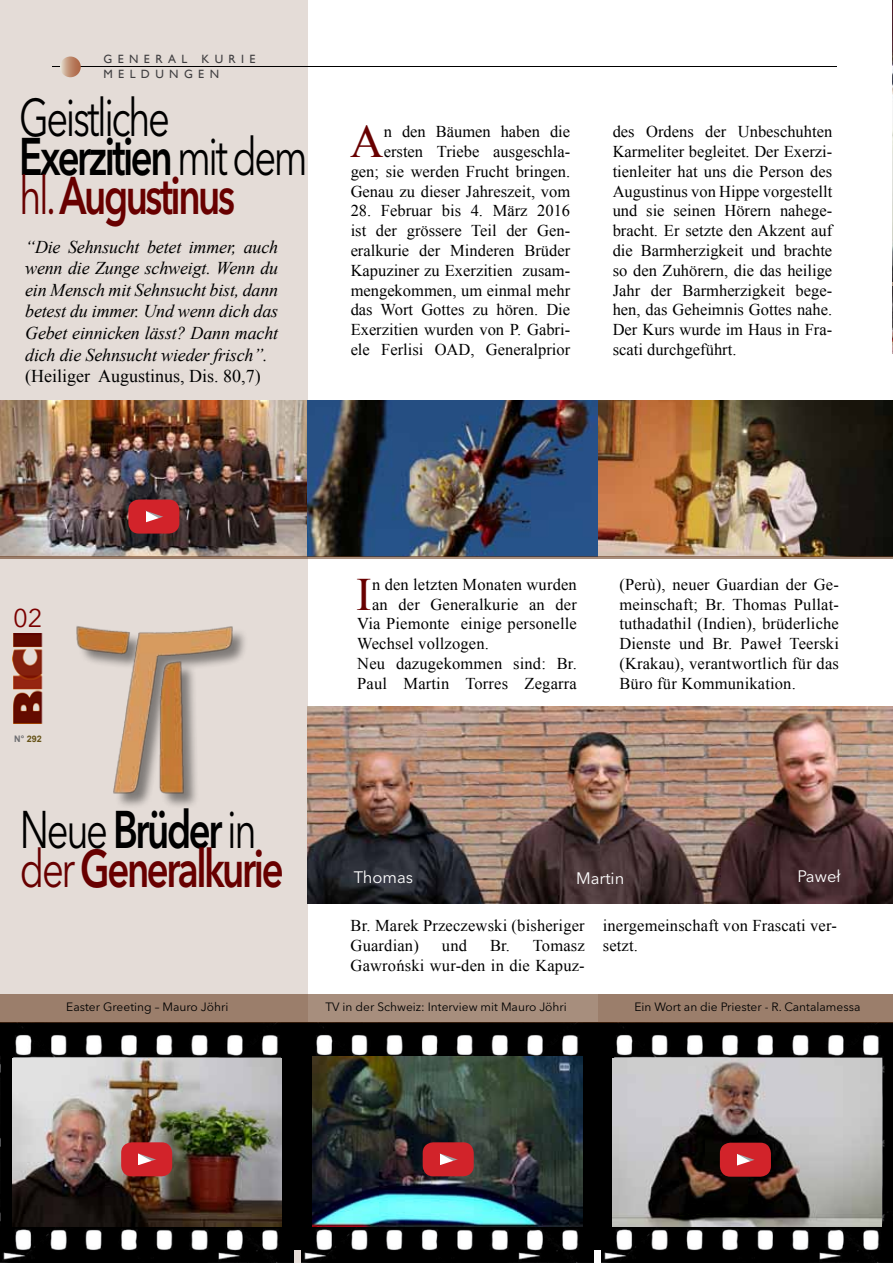
<style>
.page{position:relative;width:893px;height:1263px;background:#fff}
.page>*{position:absolute;margin:0;border:0;box-sizing:border-box;transform-origin:0 0}
.t1{font:52.5px/39px "Avenir Next LT Pro";letter-spacing:-.065em;color:#000;scale:.73 1}
.t2{font:600 52.5px/39px "Avenir Next LT Pro";letter-spacing:-.06em;color:#680000;scale:.73 1}
.t3{font:46.35px "Times New Roman";color:#680000}
.t4{font:25.5px "Avenir Next LT Pro";color:#7b0000}
.t5{font:italic 18px/21.6px "Times New Roman";letter-spacing:-.01em;color:#000;text-align:justify}
.t6{font:18px "Times New Roman";color:#000}
.t7{font:16.5px/19.8px "Times New Roman";letter-spacing:.01em;color:#000;text-align:justify}
.t8{font:16.5px "Avenir Next LT Pro";color:#fff}
.t9{font:12px "Avenir Next LT Pro";color:#000}
.t10{font:12px/15.1px "Gill Sans";letter-spacing:.45em;color:#414042}
.t11{font:700 9px "Arial";color:#655217}
.s1{font-weight:600}
.s2{color:#680000}
.s3{font-weight:600;color:#680000}
.s4{color:#6d6e71}
.s5{font-weight:400;color:#000}
.s6{color:#000}
.s7{font-weight:400}
</style>
<div class="page">
<div style="left:0;top:0;width:308px;height:1263px;background:#e4dcd7"></div>
<img style="left:892px;top:0;width:1px;height:282px">
<hr style="left:53px;top:67px;width:784px;height:1px;background:#000">
<svg style="left:60px;top:57px;width:21px;height:20px"></svg>
<img style="left:12px;top:634px;width:31px;height:89px">
<img style="left:0;top:1022px;width:293px;height:241px">
<img style="left:602px;top:1022px;width:291px;height:241px">
<img style="left:301px;top:1022px;width:292px;height:241px">
<div style="left:281px;top:1022px;width:33px;height:228px;background:#000"></div>
<div style="left:583px;top:1022px;width:30px;height:228px;background:#000"></div>
<div style="left:1px;top:1025px;width:11px;height:215px;background:#000"></div>
<div style="left:0;top:994px;width:893px;height:28px;background:linear-gradient(to bottom,#a18674,#a18674)"></div>
<div style="left:598px;top:994px;width:295px;height:28px;background:#9b7e6b"></div>
<img style="left:12px;top:1058px;width:269px;height:168px">
<img style="left:312px;top:1057px;width:271px;height:169px">
<div style="left:423px;top:1142px;width:51px;height:34px;background:#d2232a;border-radius:11px"></div>
<svg style="left:439px;top:1153px;width:19px;height:12px"></svg>
<div style="left:121px;top:1142px;width:51px;height:34px;background:#d2232a;border-radius:11px"></div>
<svg style="left:138px;top:1153px;width:18px;height:12px"></svg>
<img style="left:612px;top:1058px;width:269px;height:168px">
<div style="left:720px;top:1143px;width:51px;height:34px;background:#d2232a;border-radius:11px"></div>
<svg style="left:737px;top:1154px;width:18px;height:12px"></svg>
<hr style="left:892px;top:286px;width:1px;height:67px;background:#603214">
<img style="left:0;top:401px;width:598px;height:156px">
<img style="left:598px;top:401px;width:295px;height:156px">
<div style="left:128px;top:500px;width:51px;height:34px;background:#d2232a;border-radius:11px"></div>
<svg style="left:145px;top:510px;width:18px;height:13px"></svg>
<div style="left:77px;top:627px;width:170px;height:181px;background:#000;opacity:.44"></div>
<img style="left:76px;top:626px;width:162px;height:174px">
<hr style="left:0;top:557px;width:893px;height:2px;background:#603214">
<img style="left:308px;top:707px;width:585px;height:196px">
<p class="t10" style="left:103px;top:51px;width:154px">GENERAL KURIE<br>MELDUNGEN</p>
<h1 class="t1" style="left:19px;top:98px;width:397px">Geistliche<br><span class="s1">Exerzitien</span> mit dem <span class="s2">hl.</span> <span class="s3">Augustinus</span></h1>
<p class="t5" style="left:25px;top:235px;width:255px">“Die Sehnsucht betet immer, auch wenn die Zunge schweigt. Wenn du ein Mensch mit Sehnsucht bist, dann betest du immer. Und wenn dich das Gebet einnicken lässt? Dann macht dich die Sehnsucht wieder frisch”.</p>
<p class="t6" style="left:25px;top:364px;width:237px">(Heiliger Augustinus, Dis. 80,7)</p>
<h2 class="t3" style="left:350px;top:110px;width:35px">A</h2>
<p class="t7" style="left:351px;top:121px;width:221px;text-align:right">n den Bäumen haben die ersten Triebe ausgeschla-<br>gen; sie werden Frucht bringen.<br>Genau zu dieser Jahreszeit, vom</p>
<p class="t7" style="left:351px;top:201px;width:221px">28. Februar bis 4. März 2016 ist der grössere Teil der Gen&shy;eralkurie der Minderen Brüder Kapuziner zu Exerzitien zusam&shy;mengekommen, um einmal mehr das Wort Gottes zu hören. Die Exerzitien wurden von P. Gabri&shy;ele Ferlisi OAD, Generalprior</p>
<p class="t7" style="left:613px;top:121px;width:221px">des Ordens der Unbeschuhten Karmeliter begleitet. Der Exerzi&shy;tienleiter hat uns die Person des Augustinus von Hippe vorgestellt und sie seinen Hörern nahege&shy;bracht. Er setzte den Akzent auf die Barmherzigkeit und brachte so den Zuhörern, die das heilige Jahr der Barmherzigkeit bege&shy;hen, das Geheimnis Gottes nahe.<br>Der Kurs wurde im Haus in Fra&shy;scati durchgeführt.</p>
<h3 class="t4" style="left:13px;top:603px;width:31px">02</h3>
<p class="t11" style="left:14px;top:733px;width:29px"><span class="s4">N°</span> 292</p>
<h1 class="t2" style="left:20px;top:810px;width:363px"><span class="s5">Neue</span> <span class="s6">Brüder</span> <span class="s5">in </span><span class="s7">der</span> Generalkurie</h1>
<h2 class="t3" style="left:356px;top:563px;width:17px">I</h2>
<p class="t7" style="left:372px;top:574px;width:206px">n den letzten Monaten wurden</p>
<p class="t7" style="left:372px;top:594px;width:206px">an der Generalkurie an der</p>
<p class="t7" style="left:357px;top:614px;width:221px">Via Piemonte einige personelle</p>
<p class="t7" style="left:357px;top:633px;width:133px">Wechsel vollzogen.</p>
<p class="t7" style="left:357px;top:653px;width:221px">Neu dazugekommen sind: Br.</p>
<p class="t7" style="left:357px;top:673px;width:221px">Paul Martin Torres Zegarra</p>
<p class="t7" style="left:619px;top:574px;width:221px">(Perù), neuer Guardian der Ge&shy;meinschaft; Br. Thomas Pullat&shy;tuthadathil (Indien), brüderliche Dienste und Br. Paweł Teerski (Krakau), verantwortlich für das Büro für Kommunikation.</p>
<p class="t8" style="left:354px;top:867px;width:61px">Thomas</p>
<p class="t8" style="left:576px;top:868px;width:50px">Martin</p>
<p class="t8" style="left:797px;top:866px;width:45px">Paweł</p>
<p class="t7" style="left:351px;top:915px;width:236px">Br. Marek Przeczewski (bisheriger<br>Guardian)</p>
<p class="t7" style="left:603px;top:915px;width:236px">inergemeinschaft von Frascati ver&shy;setzt.</p>
<p class="t7" style="left:442px;top:935px;width:27px">und</p>
<p class="t7" style="left:351px;top:935px;width:236px;text-align:right">Br. Tomasz<br>Gawroński wur-den in die Kapuz-</p>
<p class="t9" style="left:66px;top:1000px;width:164px">Easter Greeting – Mauro Jöhri</p>
<p class="t9" style="left:325px;top:1000px;width:243px">TV in der Schweiz: Interview mit Mauro Jöhri</p>
<p class="t9" style="left:634px;top:1000px;width:228px">Ein Wort an die Priester - R. Cantalamessa</p>
</div>
